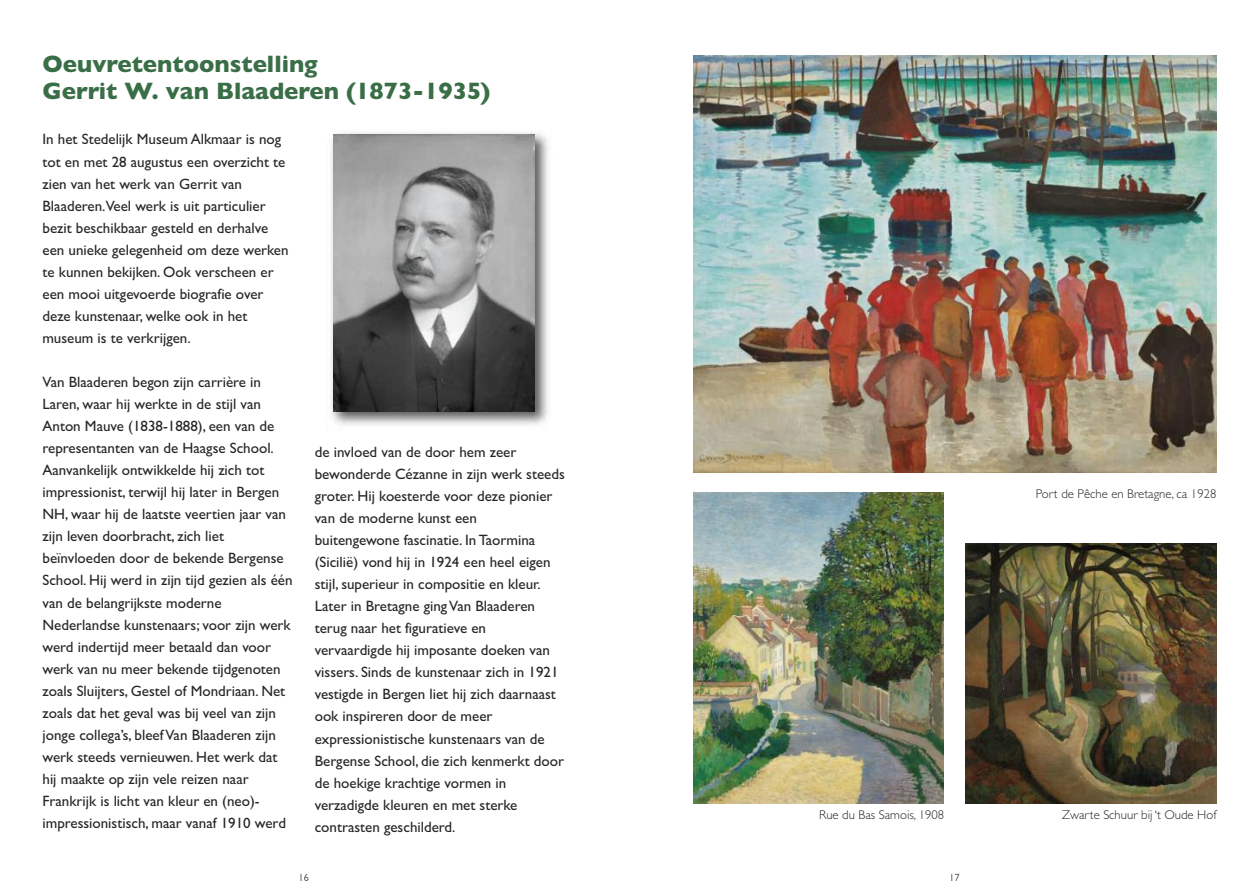
<style>
.page{position:relative;width:1259px;height:893px;background:#fff}
.page>*{position:absolute;margin:0;border:0;box-sizing:border-box;transform-origin:0 0}
.t1{font:700 24px/27px "Gill Sans";color:#396e47}
.t2{font:15px/22px "Gill Sans";color:#272526}
.t3{font:300 12.75px "Gill Sans";color:#272526}
</style>
<div class="page">
<svg style="left:951px;top:874px;width:8px;height:7px"></svg>
<svg style="left:300px;top:874px;width:8px;height:7px"></svg>
<img style="left:693px;top:492px;width:250px;height:311px">
<img style="left:693px;top:55px;width:523px;height:418px">
<img style="left:965px;top:544px;width:251px;height:259px">
<img style="left:331px;top:132px;width:217px;height:293px">
<img style="left:333px;top:134px;width:201px;height:277px">
<p class="t1" style="left:43px;top:50px;width:449px">Oeuvretentoonstelling<br>Gerrit W. van Blaaderen (1873-1935)</p>
<p class="t2" style="left:43px;top:128px;width:248px">In het Stedelijk Museum Alkmaar is nog tot en met 28 augustus een overzicht te zien van het werk van Gerrit van Blaaderen.Veel werk is uit particulier bezit beschikbaar gesteld en derhalve een unieke gelegenheid om deze werken te kunnen bekijken. Ook verscheen er een mooi uitgevoerde biografie over deze kunstenaar, welke ook in het museum is te verkrijgen.</p>
<p class="t2" style="left:43px;top:371px;width:251px">Van Blaaderen begon zijn carrière in Laren, waar hij werkte in de stijl van Anton Mauve (1838-1888), een van de representanten van de Haagse School.<br>Aanvankelijk ontwikkelde hij zich tot impressionist, terwijl hij later in Bergen NH, waar hij de laatste veertien jaar van zijn leven doorbracht, zich liet beïnvloeden door de bekende Bergense School. Hij werd in zijn tijd gezien als één van de belangrijkste moderne Nederlandse kunstenaars; voor zijn werk werd indertijd meer betaald dan voor werk van nu meer bekende tijdgenoten zoals Sluijters, Gestel of Mondriaan. Net zoals dat het geval was bij veel van zijn jonge collega’s, bleefVan Blaaderen zijn werk steeds vernieuwen. Het werk dat hij maakte op zijn vele reizen naar Frankrijk is licht van kleur en (neo)- impressionistisch, maar vanaf 1910 werd</p>
<p class="t2" style="left:315px;top:441px;width:252px">de invloed van de door hem zeer bewonderde Cézanne in zijn werk steeds groter. Hij koesterde voor deze pionier van de moderne kunst een buitengewone fascinatie. InTaormina (Sicilië) vond hij in 1924 een heel eigen stijl, superieur in compositie en kleur.<br>Later in Bretagne gingVan Blaaderen terug naar het figuratieve en vervaardigde hij imposante doeken van vissers. Sinds de kunstenaar zich in 1921 vestigde in Bergen liet hij zich daarnaast ook inspireren door de meer expressionistische kunstenaars van de Bergense School, die zich kenmerkt door de hoekige krachtige vormen in verzadigde kleuren en met sterke contrasten geschilderd.</p>
<p class="t3" style="left:1036px;top:486px;width:182px">Port de Pêche en Bretagne, ca 1928</p>
<p class="t3" style="left:819px;top:807px;width:127px">Rue du Bas Samois, 1908</p>
<p class="t3" style="left:1062px;top:808px;width:156px">Zwarte Schuur bij ‘t Oude Hof</p>
</div>
